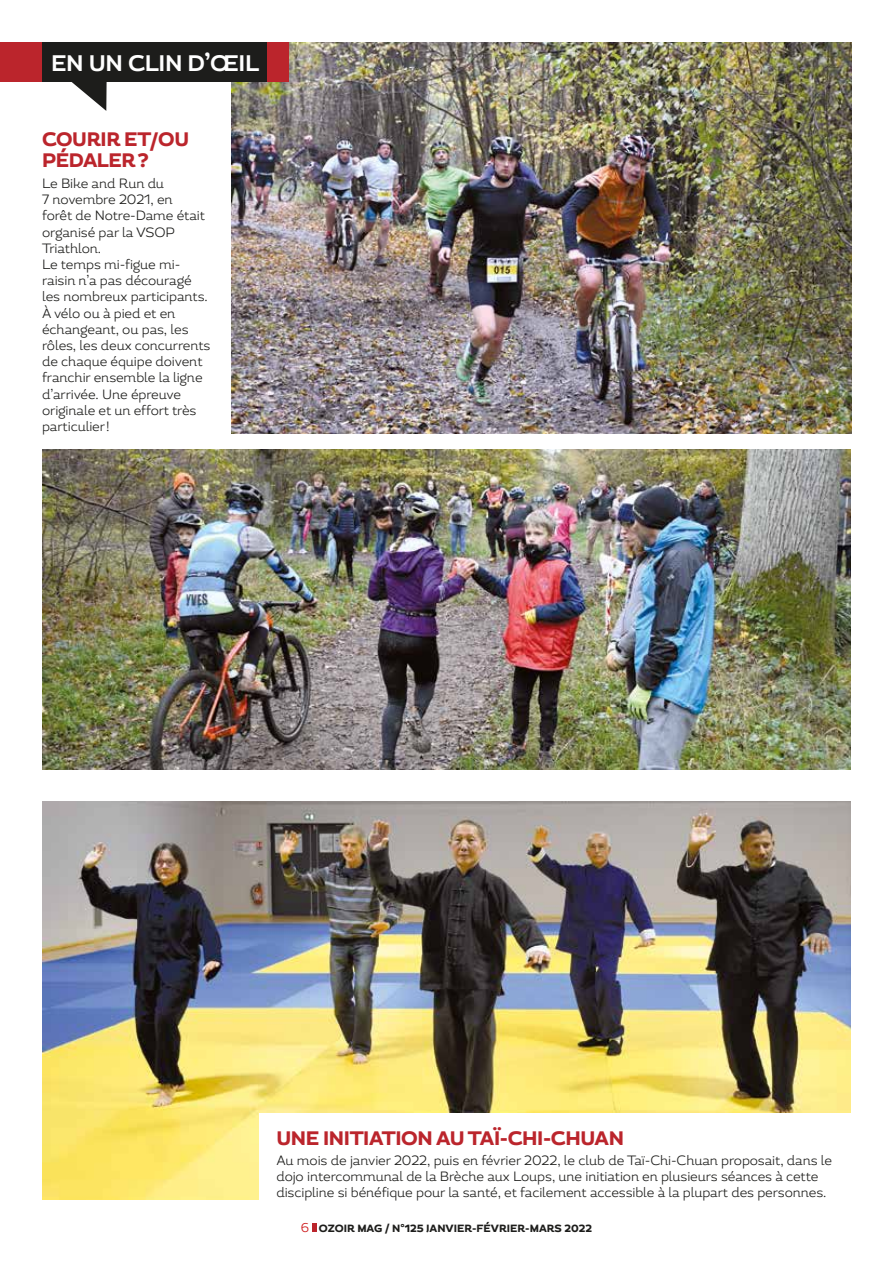
<style>
.page{position:relative;width:893px;height:1263px;background:#fff}
.page>*{position:absolute;margin:0;border:0;box-sizing:border-box;transform-origin:0 0}
.t1{font:700 22.5px "Magallanes";letter-spacing:-.01em;color:#fff}
.t2{font:800 19.5px/21px "Magallanes";letter-spacing:-.02em;color:#bb252c}
.t3{font:300 13.5px/16.2px "Magallanes";letter-spacing:-.01em;color:#1d1d1b}
.t4{font:800 10.5px "Magallanes";color:#1d1d1b}
.s1{font-weight:300;font-size:12.75px;color:#cd1719}
</style>
<div class="page">
<img style="left:43px;top:801px;width:807px;height:398px">
<img style="left:232px;top:43px;width:619px;height:391px">
<div style="left:259px;top:1113px;width:605px;height:101px;background:#fff"></div>
<img style="left:43px;top:449px;width:807px;height:321px">
<div style="left:312px;top:1223px;width:5px;height:9px;background:#bb252c"></div>
<div style="left:0;top:43px;width:43px;height:39px;background:#bb252c"></div>
<div style="left:267px;top:43px;width:22px;height:39px;background:#bb252c"></div>
<div style="left:43px;top:43px;width:224px;height:39px;background:#1d1d1b"></div>
<svg style="left:71px;top:82px;width:36px;height:29px"></svg>
<h1 class="t1" style="left:51px;top:49px;width:210px">EN UN CLIN D’ŒIL</h1>
<h2 class="t2" style="left:42px;top:130px;width:149px">COURIR ET/OU<br>PÉDALER?</h2>
<p class="t3" style="left:42px;top:175px;width:170px">Le Bike and Run du<br>7 novembre 2021, en<br>forêt de Notre-Dame était organisé par la VSOP<br>Triathlon.<br>Le temps mi-figue mi&shy;raisin n’a pas découragé les nombreux participants.<br>À vélo ou à pied et en échangeant, ou pas, les rôles, les deux concurrents de chaque équipe doivent franchir ensemble la ligne d’arrivée. Une épreuve originale et un effort très particulier!</p>
<h2 class="t2" style="left:276px;top:1128px;width:349px">UNE INITIATION AU TAÏ-CHI-CHUAN</h2>
<p class="t3" style="left:276px;top:1152px;width:557px">Au mois de janvier 2022, puis en février 2022, le club de Taï-Chi-Chuan proposait, dans le dojo intercommunal de la Brèche aux Loups, une initiation en plusieurs séances à cette discipline si bénéfique pour la santé, et facilement accessible à la plupart des personnes.</p>
<p class="t4" style="left:301px;top:1222px;width:293px"><span class="s1">6</span> OZOIR MAG / N°125 JANVIER-FÉVRIER-MARS 2022</p>
</div>
